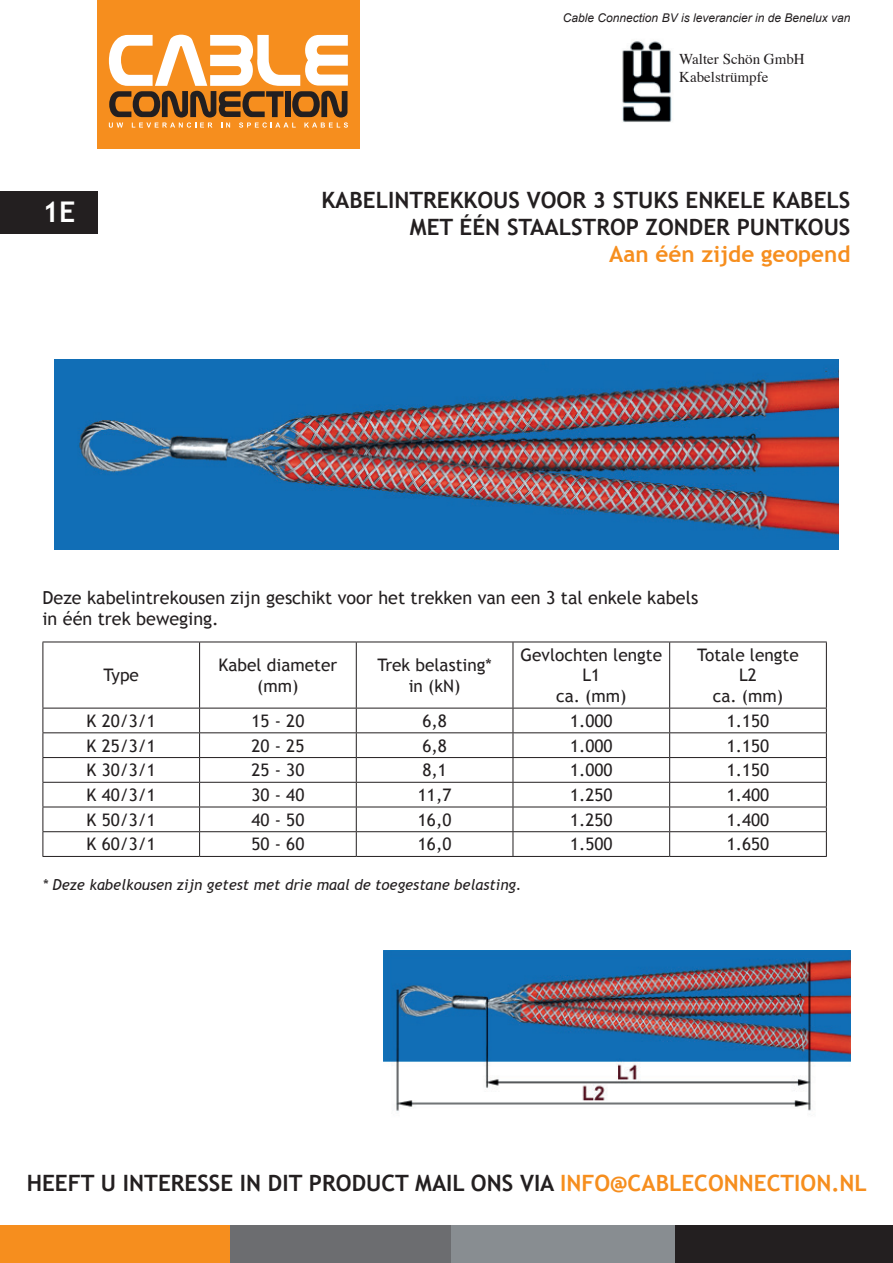
<style>
.page{position:relative;width:893px;height:1263px;background:#fff}
.page>*{position:absolute;margin:0;border:0;box-sizing:border-box;transform-origin:0 0}
.t1{font:700 28.5px "Trebuchet MS";color:#fff}
.t2{font:700 22.5px/27px "Trebuchet MS";color:#231f20;text-align:right}
.t3{font:700 22.5px "Trebuchet MS";color:#f68e1e}
.t4{font:18px/21.6px "Trebuchet MS";color:#231f20}
.t5{font:17.25px/20.7px "Trebuchet MS";color:#231f20;text-align:center}
.t6{font:italic 15px "Trebuchet MS";color:#231f20}
.t7{font:15px/18px "Times";color:#231f20}
.t8{font:italic 12px "Arial";color:#231f20}
.s1{color:#f68e1e}
</style>
<div class="page">
<div style="left:97px;top:0;width:262px;height:149px;background:#f68e1e"></div>
<div style="left:0;top:191px;width:98px;height:43px;background:#231f20"></div>
<svg style="left:109px;top:35px;width:239px;height:93px"></svg>
<div style="left:228px;top:1225px;width:224px;height:38px;background:#6c6d70"></div>
<div style="left:451px;top:1225px;width:223px;height:38px;background:#888d91"></div>
<div style="left:675px;top:1225px;width:218px;height:38px;background:#231f20"></div>
<div style="left:0;top:1225px;width:230px;height:38px;background:#f68e1e"></div>
<img style="left:622px;top:41px;width:50px;height:81px">
<img style="left:54px;top:359px;width:785px;height:190px">
<hr style="left:43px;top:642px;width:1px;height:66px;background:#231f20">
<svg style="left:43px;top:709px;width:1px;height:147px"></svg>
<hr style="left:43px;top:642px;width:157px;height:1px;background:#231f20">
<hr style="left:200px;top:642px;width:156px;height:1px;background:#231f20">
<hr style="left:356px;top:642px;width:157px;height:1px;background:#231f20">
<hr style="left:513px;top:642px;width:157px;height:1px;background:#231f20">
<hr style="left:670px;top:642px;width:157px;height:1px;background:#231f20">
<hr style="left:199px;top:642px;width:1px;height:66px;background:#231f20">
<hr style="left:356px;top:642px;width:1px;height:66px;background:#231f20">
<hr style="left:513px;top:642px;width:1px;height:66px;background:#231f20">
<hr style="left:669px;top:642px;width:1px;height:66px;background:#231f20">
<hr style="left:826px;top:642px;width:1px;height:66px;background:#231f20">
<svg style="left:199px;top:709px;width:1px;height:147px"></svg>
<svg style="left:356px;top:709px;width:1px;height:147px"></svg>
<svg style="left:513px;top:709px;width:1px;height:147px"></svg>
<svg style="left:669px;top:709px;width:1px;height:147px"></svg>
<svg style="left:826px;top:709px;width:1px;height:147px"></svg>
<hr style="left:43px;top:708px;width:157px;height:1px;background:#231f20">
<hr style="left:200px;top:708px;width:156px;height:1px;background:#231f20">
<hr style="left:356px;top:708px;width:157px;height:1px;background:#231f20">
<hr style="left:513px;top:708px;width:157px;height:1px;background:#231f20">
<hr style="left:670px;top:708px;width:157px;height:1px;background:#231f20">
<hr style="left:43px;top:732px;width:157px;height:1px;background:#231f20">
<hr style="left:200px;top:732px;width:156px;height:1px;background:#231f20">
<hr style="left:356px;top:732px;width:157px;height:1px;background:#231f20">
<hr style="left:513px;top:732px;width:157px;height:1px;background:#231f20">
<hr style="left:670px;top:732px;width:157px;height:1px;background:#231f20">
<hr style="left:43px;top:757px;width:157px;height:1px;background:#231f20">
<hr style="left:200px;top:757px;width:156px;height:1px;background:#231f20">
<hr style="left:356px;top:757px;width:157px;height:1px;background:#231f20">
<hr style="left:513px;top:757px;width:157px;height:1px;background:#231f20">
<hr style="left:670px;top:757px;width:157px;height:1px;background:#231f20">
<hr style="left:43px;top:782px;width:157px;height:1px;background:#231f20">
<hr style="left:200px;top:782px;width:156px;height:1px;background:#231f20">
<hr style="left:356px;top:782px;width:157px;height:1px;background:#231f20">
<hr style="left:513px;top:782px;width:157px;height:1px;background:#231f20">
<hr style="left:670px;top:782px;width:157px;height:1px;background:#231f20">
<hr style="left:43px;top:807px;width:157px;height:1px;background:#231f20">
<hr style="left:200px;top:807px;width:156px;height:1px;background:#231f20">
<hr style="left:356px;top:807px;width:157px;height:1px;background:#231f20">
<hr style="left:513px;top:807px;width:157px;height:1px;background:#231f20">
<hr style="left:670px;top:807px;width:157px;height:1px;background:#231f20">
<hr style="left:43px;top:831px;width:157px;height:1px;background:#231f20">
<hr style="left:200px;top:831px;width:156px;height:1px;background:#231f20">
<hr style="left:356px;top:831px;width:157px;height:1px;background:#231f20">
<hr style="left:513px;top:831px;width:157px;height:1px;background:#231f20">
<hr style="left:670px;top:831px;width:157px;height:1px;background:#231f20">
<hr style="left:43px;top:856px;width:157px;height:1px;background:#231f20">
<hr style="left:200px;top:856px;width:156px;height:1px;background:#231f20">
<hr style="left:356px;top:856px;width:157px;height:1px;background:#231f20">
<hr style="left:513px;top:856px;width:157px;height:1px;background:#231f20">
<hr style="left:670px;top:856px;width:157px;height:1px;background:#231f20">
<img style="left:383px;top:950px;width:467px;height:162px">
<p class="t8" style="left:563px;top:10px;width:289px">Cable Connection BV is leverancier in de Benelux van</p>
<h1 class="t1" style="left:43px;top:194px;width:34px">1E</h1>
<p class="t7" style="left:679px;top:49px;width:127px">Walter Schön GmbH<br>Kabelstrümpfe</p>
<h2 class="t2" style="left:321px;top:186px;width:531px">KABELINTREKKOUS VOOR 3 STUKS ENKELE KABELS<br>MET ÉÉN STAALSTROP ZONDER PUNTKOUS</h2>
<h2 class="t3" style="left:609px;top:240px;width:243px">Aan één zijde geopend</h2>
<p class="t4" style="left:43px;top:587px;width:657px">Deze kabelintrekousen zijn geschikt voor het trekken van een 3 tal enkele kabels in één trek beweging.</p>
<p class="t5" style="left:103px;top:665px;width:37px">Type</p>
<p class="t5" style="left:219px;top:655px;width:120px">Kabel diameter (mm)</p>
<p class="t5" style="left:377px;top:655px;width:116px">Trek belasting* in (kN)</p>
<p class="t5" style="left:521px;top:644px;width:143px">Gevlochten lengte<br>L1<br>ca. (mm)</p>
<p class="t5" style="left:697px;top:644px;width:103px">Totale lengte<br>L2<br>ca. (mm)</p>
<p class="t5" style="left:87px;top:711px;width:71px">K 20/3/1</p>
<p class="t5" style="left:251px;top:711px;width:54px">15 - 20</p>
<p class="t5" style="left:422px;top:711px;width:26px">6,8</p>
<p class="t5" style="left:570px;top:711px;width:44px">1.000</p>
<p class="t5" style="left:727px;top:711px;width:44px">1.150</p>
<p class="t5" style="left:87px;top:735px;width:71px">K 25/3/1</p>
<p class="t5" style="left:251px;top:735px;width:54px">20 - 25</p>
<p class="t5" style="left:422px;top:735px;width:26px">6,8</p>
<p class="t5" style="left:570px;top:735px;width:44px">1.000</p>
<p class="t5" style="left:727px;top:735px;width:44px">1.150</p>
<p class="t5" style="left:87px;top:760px;width:71px">K 30/3/1</p>
<p class="t5" style="left:251px;top:760px;width:54px">25 - 30</p>
<p class="t5" style="left:422px;top:760px;width:26px">8,1</p>
<p class="t5" style="left:570px;top:760px;width:44px">1.000</p>
<p class="t5" style="left:727px;top:760px;width:44px">1.150</p>
<p class="t5" style="left:87px;top:785px;width:71px">K 40/3/1</p>
<p class="t5" style="left:251px;top:785px;width:54px">30 - 40</p>
<p class="t5" style="left:418px;top:785px;width:35px">11,7</p>
<p class="t5" style="left:570px;top:785px;width:44px">1.250</p>
<p class="t5" style="left:727px;top:785px;width:44px">1.400</p>
<p class="t5" style="left:87px;top:809px;width:71px">K 50/3/1</p>
<p class="t5" style="left:251px;top:809px;width:54px">40 - 50</p>
<p class="t5" style="left:418px;top:809px;width:35px">16,0</p>
<p class="t5" style="left:570px;top:809px;width:44px">1.250</p>
<p class="t5" style="left:727px;top:809px;width:44px">1.400</p>
<p class="t5" style="left:87px;top:834px;width:71px">K 60/3/1</p>
<p class="t5" style="left:251px;top:834px;width:54px">50 - 60</p>
<p class="t5" style="left:418px;top:834px;width:35px">16,0</p>
<p class="t5" style="left:570px;top:834px;width:44px">1.500</p>
<p class="t5" style="left:727px;top:834px;width:44px">1.650</p>
<p class="t6" style="left:43px;top:876px;width:481px">* Deze kabelkousen zijn getest met drie maal de toegestane belasting.</p>
<h2 class="t2" style="left:27px;top:1169px;width:842px">HEEFT U INTERESSE IN DIT PRODUCT MAIL ONS VIA <span class="s1">INFO@CABLECONNECTION.NL</span></h2>
</div>
